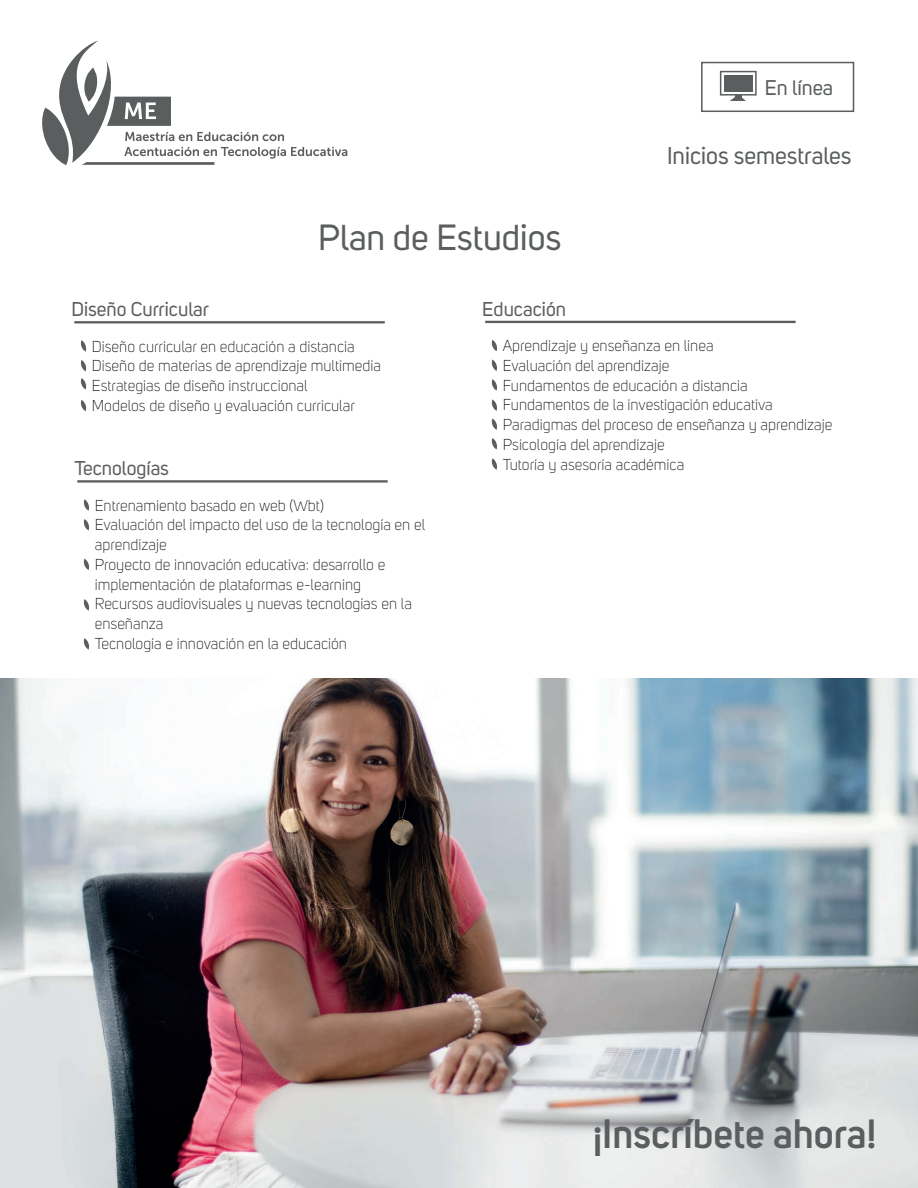
<style>
.page{position:relative;width:918px;height:1188px;background:#fff}
.page>*{position:absolute;margin:0;border:0;box-sizing:border-box;transform-origin:0 0}
.t1{font:600 40.5px "Uni Sans";color:#5b5e5f}
.t2{font:36px "Uni Sans";color:#5b5e5f}
.t3{font:24px "Uni Sans";color:#5b5e5f}
.t4{font:21px "Uni Sans";color:#5b5e5f}
.t5{font:19.8px "Uni Sans";color:#5b5e5f}
.t6{font:300 15.6px/19.8px "Uni Sans";color:#040503}
</style>
<div class="page">
<img style="left:0;top:679px;width:918px;height:509px">
<hr style="left:74px;top:321px;width:311px;height:2px;background:#5b5e5f">
<svg style="left:80px;top:340px;width:7px;height:12px"></svg>
<svg style="left:80px;top:360px;width:7px;height:11px"></svg>
<svg style="left:80px;top:378px;width:7px;height:11px"></svg>
<svg style="left:80px;top:400px;width:7px;height:11px"></svg>
<hr style="left:485px;top:321px;width:311px;height:2px;background:#5b5e5f">
<svg style="left:491px;top:340px;width:6px;height:11px"></svg>
<svg style="left:491px;top:360px;width:6px;height:11px"></svg>
<svg style="left:491px;top:379px;width:6px;height:12px"></svg>
<svg style="left:491px;top:399px;width:6px;height:12px"></svg>
<svg style="left:491px;top:418px;width:6px;height:12px"></svg>
<svg style="left:491px;top:438px;width:6px;height:11px"></svg>
<svg style="left:491px;top:458px;width:6px;height:12px"></svg>
<hr style="left:77px;top:480px;width:311px;height:3px;background:#5b5e5f">
<svg style="left:83px;top:499px;width:6px;height:12px"></svg>
<svg style="left:83px;top:519px;width:7px;height:11px"></svg>
<svg style="left:83px;top:559px;width:7px;height:11px"></svg>
<svg style="left:83px;top:599px;width:7px;height:12px"></svg>
<svg style="left:83px;top:638px;width:7px;height:12px"></svg>
<div style="left:701px;top:62px;width:153px;height:50px;border:2px solid #5b5e5f"></div>
<div style="left:724px;top:75px;width:28px;height:17px;background:#5b5e5f"></div>
<div style="left:720px;top:71px;width:37px;height:25px;border:2px solid #5b5e5f"></div>
<svg style="left:730px;top:95px;width:16px;height:6px"></svg>
<svg style="left:42px;top:41px;width:305px;height:124px"></svg>
<h3 class="t4" style="left:765px;top:76px;width:70px">En línea</h3>
<p class="t5" style="left:71px;top:298px;width:139px">Diseño Curricular</p>
<h2 class="t2" style="left:318px;top:217px;width:245px">Plan de Estudios</h2>
<p class="t5" style="left:482px;top:298px;width:85px">Educación</p>
<h3 class="t3" style="left:667px;top:142px;width:186px">Inicios semestrales</h3>
<p class="t6" style="left:92px;top:336px;width:291px">Diseño curricular en educación a distancia Diseño de materias de aprendizaje multimedia Estrategias de diseño instruccional<br>Modelos de diseño y evaluación curricular</p>
<p class="t5" style="left:74px;top:457px;width:96px">Tecnologías</p>
<p class="t6" style="left:95px;top:496px;width:332px">Entrenamiento basado en web (Wbt)<br>Evaluación del impacto del uso de la tecnología en el aprendizaje<br>Proyecto de innovación educativa: desarrollo e implementación de plataformas e-learning<br>Recursos audiovisuales y nuevas tecnologías en la enseñanza<br>Tecnología e innovación en la educación</p>
<p class="t6" style="left:503px;top:336px;width:331px">Aprendizaje y enseñanza en línea<br>Evaluación del aprendizaje<br>Fundamentos de educación a distancia Fundamentos de la investigación educativa Paradigmas del proceso de enseñanza y aprendizaje Psicología del aprendizaje<br>Tutoría y asesoría académica</p>
<h1 class="t1" style="left:593px;top:1109px;width:285px">¡Inscríbete ahora!</h1>
</div>
